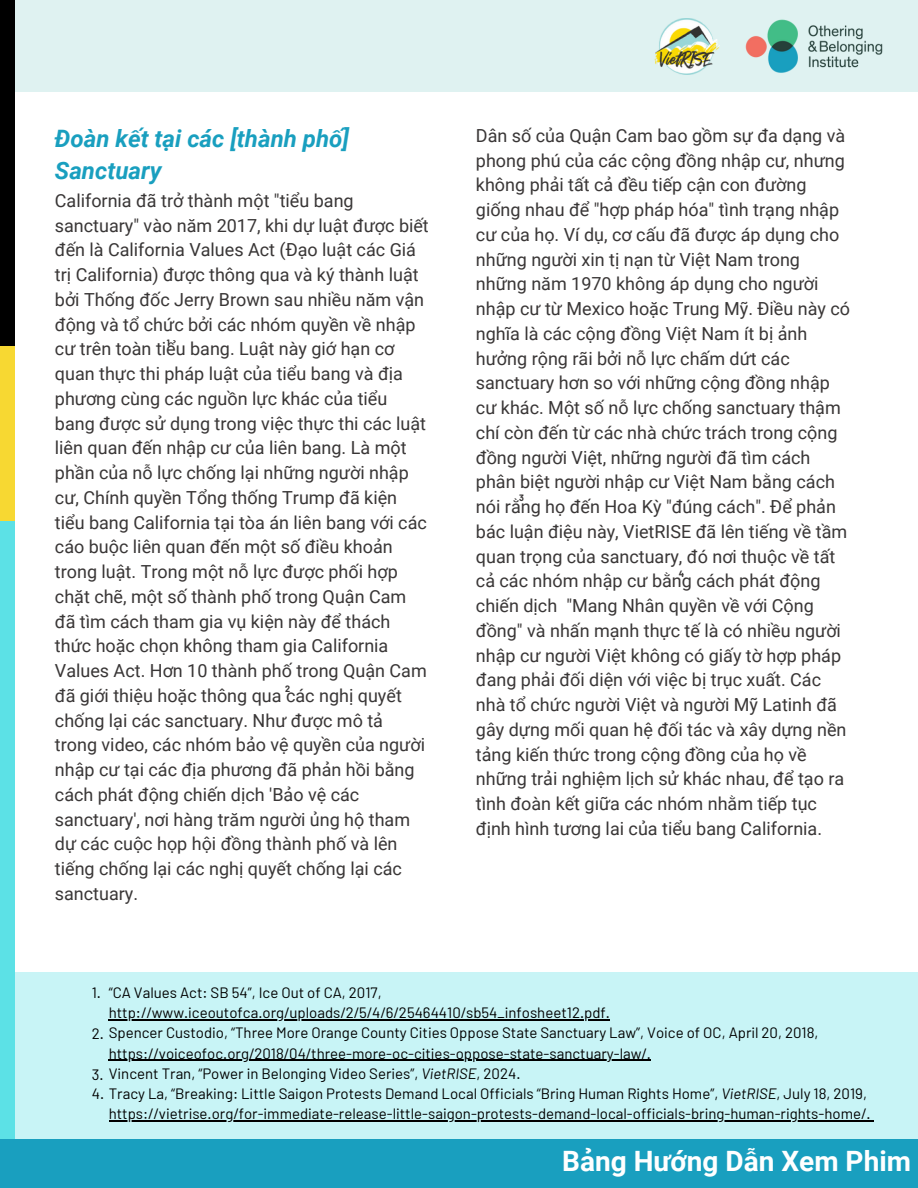
<style>
.page{position:relative;width:918px;height:1188px;background:#fff}
.page>*{position:absolute;margin:0;border:0;box-sizing:border-box;transform-origin:0 0}
.t1{font:700 28.05px "Roboto";color:#fff}
.t2{font:italic 700 24px/32.7px "Roboto";color:#199fbf}
.t3{font:18px/24.8px "Roboto";color:#393636}
.t4{font:15px "Barlow";color:#000}
.t5{font:700 9px "Barlow";color:#393636}
.s1{font-style:italic}
</style>
<div class="page">
<div style="left:0;top:0;width:918px;height:92px;background:#dff2f1"></div>
<div style="left:0;top:0;width:15px;height:346px;background:#000"></div>
<img style="left:654px;top:18px;width:66px;height:56px">
<img style="left:745px;top:19px;width:138px;height:54px">
<div style="left:0;top:346px;width:15px;height:175px;background:#f7d832"></div>
<div style="left:0;top:521px;width:15px;height:667px;background:#5ce1e6"></div>
<div style="left:15px;top:973px;width:903px;height:174px;background:#c8f4f6"></div>
<div style="left:0;top:1140px;width:918px;height:48px;background:#199fbf"></div>
<hr style="left:109px;top:1019px;width:501px;height:1px;background:#000">
<hr style="left:109px;top:1060px;width:542px;height:1px;background:#000">
<hr style="left:109px;top:1120px;width:757px;height:2px;background:#000">
<svg style="left:866px;top:1120px;width:8px;height:2px"></svg>
<p class="t2" style="left:55px;top:122px;width:296px">Đoàn kết tại các [thành phố]<br>Sanctuary</p>
<p class="t3" style="left:55px;top:188px;width:375px">California đã trở thành một "tiểu bang sanctuary" vào năm 2017, khi dự luật được biết đến là California Values Act (Đạo luật các Giá trị California) được thông qua và ký thành luật bởi Thống đốc Jerry Brown sau nhiều năm vận động và tổ chức bởi các nhóm quyền về nhập cư trên toàn tiểu bang. Luật này giớ hạn cơ quan thực thi pháp luật của tiểu bang và địa phương cùng các nguồn lực khác của tiểu bang được sử dụng trong việc thực thi các luật liên quan đến nhập cư của liên bang. Là một phần của nỗ lực chống lại những người nhập cư, Chính quyền Tổng thống Trump đã kiện tiểu bang California tại tòa án liên bang với các cáo buộc liên quan đến một số điều khoản trong luật. Trong một nỗ lực được phối hợp chặt chẽ, một số thành phố trong Quận Cam đã tìm cách tham gia vụ kiện này để thách thức hoặc chọn không tham gia California Values Act. Hơn 10 thành phố trong Quận Cam đã giới thiệu hoặc thông qua các nghị quyết chống lại các sanctuary. Như được mô tả trong video, các nhóm bảo vệ quyền của người nhập cư tại các địa phương đã phản hồi bằng cách phát động chiến dịch 'Bảo vệ các sanctuary', nơi hàng trăm người ủng hộ tham dự các cuộc họp hội đồng thành phố và lên tiếng chống lại các nghị quyết chống lại các sanctuary.</p>
<p class="t5" style="left:167px;top:337px;width:5px">1</p>
<p class="t5" style="left:285px;top:683px;width:7px">2</p>
<p class="t3" style="left:476px;top:123px;width:376px">Dân số của Quận Cam bao gồm sự đa dạng và phong phú của các cộng đồng nhập cư, nhưng không phải tất cả đều tiếp cận con đường giống nhau để "hợp pháp hóa" tình trạng nhập cư của họ. Ví dụ, cơ cấu đã được áp dụng cho những người xin tị nạn từ Việt Nam trong những năm 1970 không áp dụng cho người nhập cư từ Mexico hoặc Trung Mỹ. Điều này có nghĩa là các cộng đồng Việt Nam ít bị ảnh hưởng rộng rãi bởi nỗ lực chấm dứt các sanctuary hơn so với những cộng đồng nhập cư khác. Một số nỗ lực chống sanctuary thậm chí còn đến từ các nhà chức trách trong cộng đồng người Việt, những người đã tìm cách phân biệt người nhập cư Việt Nam bằng cách nói rằng họ đến Hoa Kỳ "đúng cách". Để phản bác luận điệu này, VietRISE đã lên tiếng về tầm quan trọng của sanctuary, đó nơi thuộc về tất cả các nhóm nhập cư bằng cách phát động chiến dịch "Mang Nhân quyền về với Cộng đồng" và nhấn mạnh thực tế là có nhiều người nhập cư người Việt không có giấy tờ hợp pháp đang phải đối diện với việc bị trục xuất. Các nhà tổ chức người Việt và người Mỹ Latinh đã gây dựng mối quan hệ đối tác và xây dựng nền tảng kiến thức trong cộng đồng của họ về những trải nghiệm lịch sử khác nhau, để tạo ra tình đoàn kết giữa các nhóm nhằm tiếp tục định hình tương lai của tiểu bang California.</p>
<p class="t5" style="left:519px;top:492px;width:6px">3</p>
<p class="t5" style="left:679px;top:568px;width:7px">4</p>
<p class="t4" style="left:109px;top:983px;width:274px">“CA Values Act: SB 54”, Ice Out of CA, 2017,</p>
<p class="t4" style="left:109px;top:1003px;width:503px">http://www.iceoutofca.org/uploads/2/5/4/6/25464410/sb54_infosheet12.pdf.</p>
<p class="t4" style="left:92px;top:1023px;width:728px">2. Spencer Custodio, “Three More Orange County Cities Oppose State Sanctuary Law”, Voice of OC, April 20, 2018,</p>
<h2 class="t4" style="left:109px;top:1044px;width:544px">https://voiceofoc.org/2018/04/three-more-oc-cities-oppose-state-sanctuary-law/.</h2>
<h2 class="t4" style="left:92px;top:1064px;width:430px">3. Vincent Tran, “Power in Belonging Video Series”, <span class="s1">VietRISE</span>, 2024.</h2>
<h3 class="t4" style="left:92px;top:1084px;width:777px">4. Tracy La, “Breaking: Little Saigon Protests Demand Local Officials “Bring Human Rights Home”, <span class="s1">VietRISE</span>, July 18, 2019,</h3>
<p class="t4" style="left:109px;top:1104px;width:763px">https://vietrise.org/for-immediate-release-little-saigon-protests-demand-local-officials-bring-human-rights-home/.</p>
<h3 class="t4" style="left:92px;top:983px;width:11px">1.</h3>
<h1 class="t1" style="left:562px;top:1145px;width:350px">Bảng Hướng Dẫn Xem Phim</h1>
</div>
